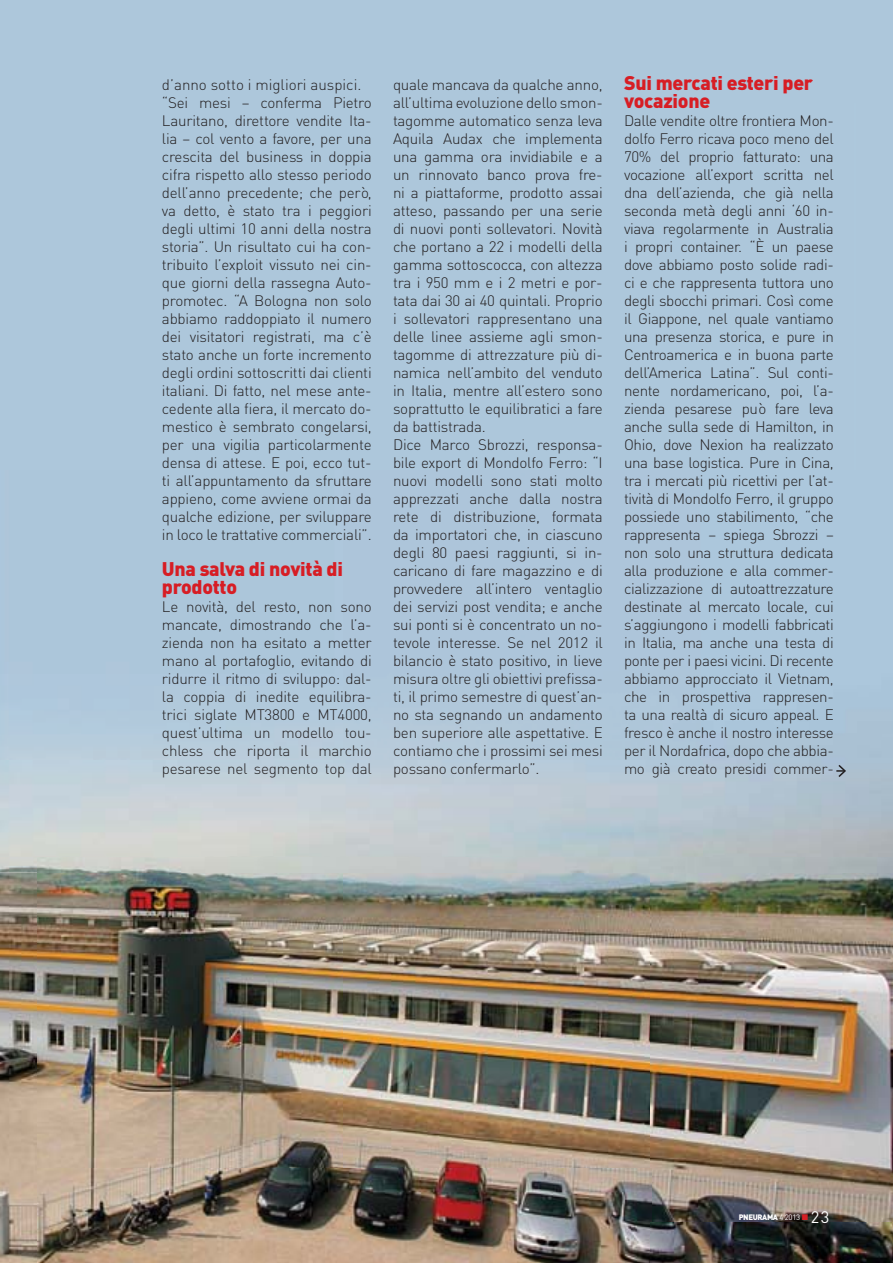
<style>
.page{position:relative;width:893px;height:1263px;background:#fff}
.page>*{position:absolute;margin:0;border:0;box-sizing:border-box;transform-origin:0 0}
.t1{font:900 19.5px/18px "DIN";letter-spacing:-.015em;color:#d71d24}
.t2{font:300 15px/18px "DIN";letter-spacing:-.015em;color:#231f20}
.t3{font:900 7.8px "DIN";letter-spacing:-.045em;color:#fff}
.s1{font-weight:400}
.s2{font-weight:400;font-size:16.5px}
</style>
<div class="page">
<img style="left:0;top:872px;width:37px;height:391px">
<img style="left:37px;top:857px;width:855px;height:406px">
<img style="left:0;top:857px;width:38px;height:15px">
<svg style="left:836px;top:763px;width:11px;height:16px"></svg>
<svg style="left:802px;top:1214px;width:5px;height:6px"></svg>
<p class="t2" style="left:162px;top:77px;width:211px">d’anno sotto i migliori auspici. “Sei mesi – conferma Pietro<br>Lauritano, direttore vendite Ita&shy;lia – col vento a favore, per una crescita del business in doppia cifra rispetto allo stesso periodo dell’anno precedente; che però, va detto, è stato tra i peggiori degli ultimi 10 anni della nostra storia”. Un risultato cui ha con&shy;tribuito l’exploit vissuto nei cin&shy;que giorni della rassegna Auto&shy;promotec. “A Bologna non solo abbiamo raddoppiato il numero dei visitatori registrati, ma c’è stato anche un forte incremento degli ordini sottoscritti dai clienti italiani. Di fatto, nel mese ante&shy;cedente alla fiera, il mercato do&shy;mestico è sembrato congelarsi, per una vigilia particolarmente densa di attese. E poi, ecco tut&shy;ti all’appuntamento da sfruttare appieno, come avviene ormai da qualche edizione, per sviluppare in loco le trattative commerciali”.</p>
<h1 class="t1" style="left:162px;top:562px;width:182px">Una salva di novità di prodotto</h1>
<p class="t2" style="left:162px;top:599px;width:211px;text-align:justify">Le novità, del resto, non sono mancate, dimostrando che l’a&shy;zienda non ha esitato a metter mano al portafoglio, evitando di ridurre il ritmo di sviluppo: dal&shy;la coppia di inedite equilibra&shy;trici siglate MT3800 e MT4000, quest’ultima un modello tou&shy;chless che riporta il marchio pesarese nel segmento top dal</p>
<p class="t2" style="left:393px;top:77px;width:211px">quale mancava da qualche anno, all’ultima evoluzione dello smon&shy;tagomme automatico senza leva<br>Aquila Audax che implementa una gamma ora invidiabile e a un rinnovato banco prova fre&shy;ni a piattaforme, prodotto assai atteso, passando per una serie di nuovi ponti sollevatori. Novità che portano a 22 i modelli della gamma sottoscocca, con altezza tra i 950 mm e i 2 metri e por&shy;tata dai 30 ai 40 quintali. Proprio i sollevatori rappresentano una delle linee assieme agli smon&shy;tagomme di attrezzature più di&shy;namica nell’ambito del venduto in Italia, mentre all’estero sono soprattutto le equilibratici a fare da battistrada.<br>Dice Marco Sbrozzi, responsa&shy;bile export di Mondolfo Ferro: “I nuovi modelli sono stati molto apprezzati anche dalla nostra rete di distribuzione, formata da importatori che, in ciascuno degli 80 paesi raggiunti, si in&shy;caricano di fare magazzino e di provvedere all’intero ventaglio dei servizi post vendita; e anche sui ponti si è concentrato un no&shy;tevole interesse. Se nel 2012 il bilancio è stato positivo, in lieve misura oltre gli obiettivi prefissa&shy;ti, il primo semestre di quest’an&shy;no sta segnando un andamento ben superiore alle aspettative. E contiamo che i prossimi sei mesi possano confermarlo”.</p>
<h1 class="t1" style="left:624px;top:75px;width:191px">Sui mercati esteri per vocazione</h1>
<p class="t2" style="left:624px;top:113px;width:211px;text-align:justify">Dalle vendite oltre frontiera Mon&shy;dolfo Ferro ricava poco meno del 70% del proprio fatturato: una vocazione all’export scritta nel dna dell’azienda, che già nella seconda metà degli anni ‘60 in&shy;viava regolarmente in Australia i propri container. “È un paese dove abbiamo posto solide radi&shy;ci e che rappresenta tuttora uno degli sbocchi primari. Così come il Giappone, nel quale vantiamo una presenza storica, e pure in Centroamerica e in buona parte dell’America Latina”. Sul conti&shy;nente nordamericano, poi, l’a&shy;zienda pesarese può fare leva anche sulla sede di Hamilton, in Ohio, dove Nexion ha realizzato una base logistica. Pure in Cina, tra i mercati più ricettivi per l’at&shy;tività di Mondolfo Ferro, il gruppo possiede uno stabilimento, “che rappresenta – spiega Sbrozzi – non solo una struttura dedicata alla produzione e alla commer&shy;cializzazione di autoattrezzature destinate al mercato locale, cui s’aggiungono i modelli fabbricati in Italia, ma anche una testa di ponte per i paesi vicini. Di recente abbiamo approcciato il Vietnam, che in prospettiva rappresen&shy;ta una realtà di sicuro appeal. E fresco è anche il nostro interesse per il Nordafrica, dopo che abbia&shy;mo già creato presidi commer-</p>
<p class="t3" style="left:738px;top:1215px;width:92px">PNEURAMA <span class="s1">4 2013</span> <span class="s2">23</span></p>
</div>
